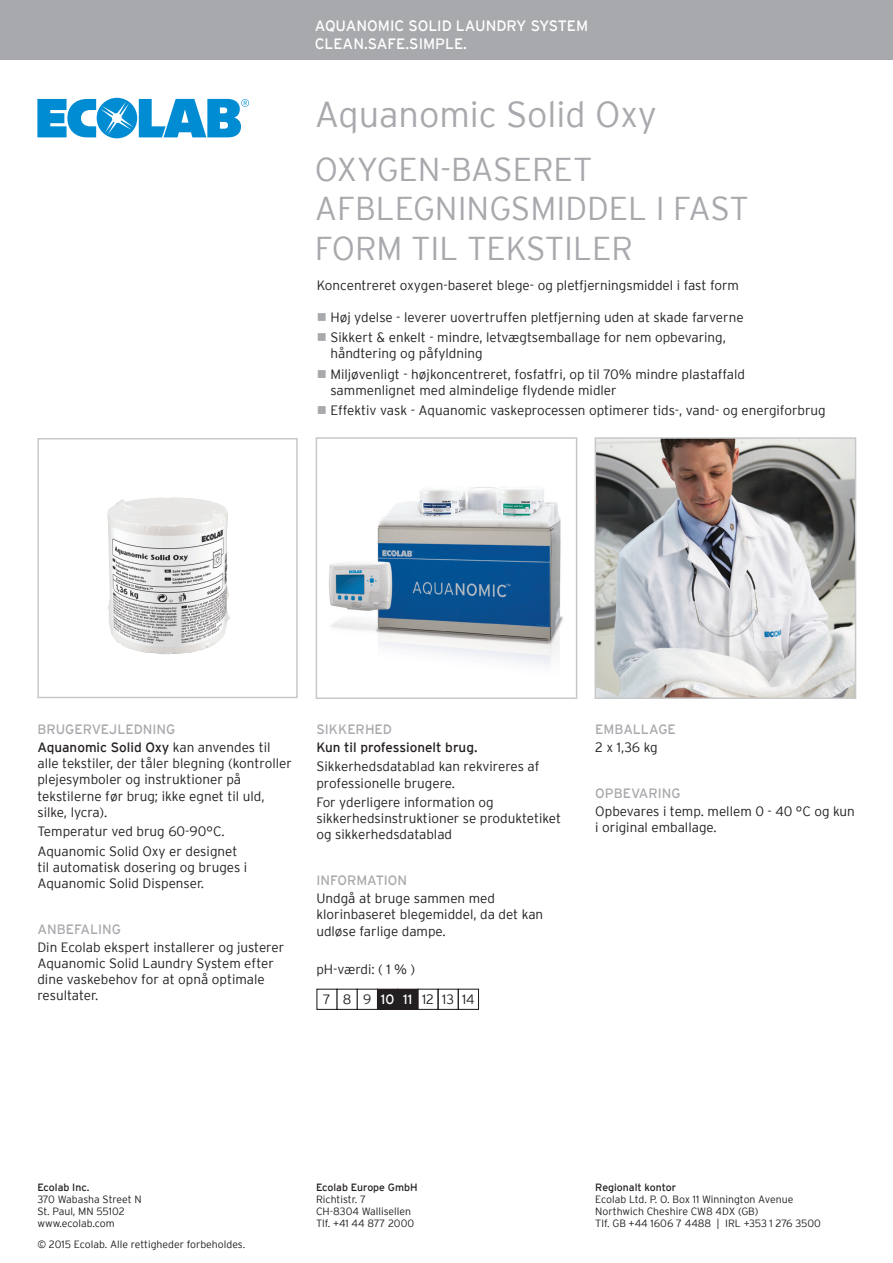
<style>
.page{position:relative;width:893px;height:1263px;background:#fff}
.page>*{position:absolute;margin:0;border:0;box-sizing:border-box;transform-origin:0 0}
.Headline_Produkt{font:300 36px "Interstate";color:#a8a9ad}
.Sub-Headline{font:300 33px/39.6px "Interstate";color:#a8a9ad}
.Kopf_headline{font:15px "Interstate";color:#fff}
.fließtext_unten{font:300 13.5px/16.2px "Interstate";color:#231f20}
.Bullet_oben{font:300 13.5px/16.2px "Interstate";color:#231f20}
.Headline_unten{font:13.5px "Interstate";color:#a8a9ad}
.fließtext_oben{font:300 13.5px "Interstate";color:#231f20}
.fließtext_unten-2{font:13.5px "Interstate";color:#231f20}
.Adresse{font:300 10.5px "Interstate";color:#231f20}
.Adresse-2{font:10.5px "Interstate";color:#231f20}
.fusszeile{font:300 10.5px "Interstate";color:#231f20}
.s1{color:#a8a9ad}
.s2{font-weight:400}
.s3{font-weight:400;color:#fff}
</style>
<div class="page">
<div style="left:0;top:0;width:893px;height:60px;background:#a8a9ad"></div>
<svg style="left:37px;top:98px;width:212px;height:40px"></svg>
<img style="left:107px;top:497px;width:66px;height:135px">
<div style="left:37px;top:438px;width:261px;height:260px;border:2px solid #c7c8ca"></div>
<img style="left:598px;top:440px;width:255px;height:256px">
<div style="left:595px;top:437px;width:261px;height:262px;border:2px solid #c7c8ca"></div>
<img style="left:329px;top:486px;width:234px;height:179px">
<div style="left:316px;top:437px;width:261px;height:262px;border:2px solid #c7c8ca"></div>
<div style="left:316px;top:989px;width:22px;height:21px;border:1px solid #231f20"></div>
<div style="left:337px;top:989px;width:21px;height:21px;border:1px solid #231f20"></div>
<div style="left:357px;top:989px;width:21px;height:21px;border:1px solid #231f20"></div>
<div style="left:377px;top:989px;width:21px;height:20px;background:#231f20"></div>
<div style="left:377px;top:989px;width:21px;height:21px;border:1px solid #231f20"></div>
<div style="left:398px;top:989px;width:20px;height:20px;background:#231f20"></div>
<div style="left:397px;top:989px;width:21px;height:21px;border:1px solid #231f20"></div>
<div style="left:417px;top:989px;width:22px;height:21px;border:1px solid #231f20"></div>
<div style="left:438px;top:989px;width:21px;height:21px;border:1px solid #231f20"></div>
<div style="left:458px;top:989px;width:21px;height:21px;border:1px solid #231f20"></div>
<p class="Kopf_headline" style="left:315px;top:17px;width:275px">AQUANOMIC SOLID LAUNDRY SYSTEM</p>
<p class="Kopf_headline" style="left:315px;top:35px;width:154px">CLEAN.SAFE.SIMPLE.</p>
<p class="Headline_Produkt" style="left:315px;top:94px;width:344px">Aquanomic Solid Oxy</p>
<p class="Sub-Headline" style="left:315px;top:149px;width:436px">OXYGEN-BASERET<br>AFBLEGNINGSMIDDEL I FAST<br>FORM TIL TEKSTILER</p>
<p class="fließtext_oben" style="left:317px;top:278px;width:424px">Koncentreret oxygen-baseret blege- og pletfjerningsmiddel i fast form</p>
<p class="Bullet_oben" style="left:317px;top:309px;width:428px"><span class="s1">■</span> Høj ydelse - leverer uovertruffen pletfjerning uden at skade farverne</p>
<p class="Bullet_oben" style="left:330px;top:329px;width:397px;text-indent:-14px"><span class="s1">■</span> Sikkert &amp; enkelt - mindre, letvægtsemballage for nem opbevaring, håndtering og påfyldning</p>
<p class="Bullet_oben" style="left:330px;top:366px;width:416px;text-indent:-14px"><span class="s1">■</span> Miljøvenligt - højkoncentreret, fosfatfri, op til 70% mindre plastaffald sammenlignet med almindelige flydende midler</p>
<p class="Bullet_oben" style="left:317px;top:402px;width:510px"><span class="s1">■</span> Effektiv vask - Aquanomic vaskeprocessen optimerer tids-, vand- og energiforbrug</p>
<p class="Headline_unten" style="left:37px;top:721px;width:139px">BRUGERVEJLEDNING</p>
<p class="fließtext_unten" style="left:37px;top:739px;width:256px"><span class="s2">Aquanomic Solid Oxy</span> kan anvendes til alle tekstiler, der tåler blegning (kontroller plejesymboler og instruktioner på tekstilerne før brug; ikke egnet til uld, silke, lycra).</p>
<p class="fließtext_unten" style="left:37px;top:823px;width:189px">Temperatur ved brug 60-90°C.</p>
<p class="fließtext_unten" style="left:37px;top:843px;width:211px">Aquanomic Solid Oxy er designet til automatisk dosering og bruges i<br>Aquanomic Solid Dispenser.</p>
<p class="Headline_unten" style="left:37px;top:921px;width:85px">ANBEFALING</p>
<p class="fließtext_unten" style="left:37px;top:939px;width:248px">Din Ecolab ekspert installerer og justerer<br>Aquanomic Solid Laundry System efter dine vaskebehov for at opnå optimale resultater.</p>
<p class="Headline_unten" style="left:316px;top:721px;width:77px">SIKKERHED</p>
<p class="fließtext_unten-2" style="left:316px;top:740px;width:163px">Kun til professionelt brug.</p>
<p class="fließtext_unten" style="left:316px;top:758px;width:225px">Sikkerhedsdatablad kan rekvireres af professionelle brugere.</p>
<p class="fließtext_unten" style="left:316px;top:794px;width:246px">For yderligere information og sikkerhedsinstruktioner se produktetiket og sikkerhedsdatablad</p>
<p class="Headline_unten" style="left:316px;top:872px;width:92px">INFORMATION</p>
<p class="fließtext_unten" style="left:316px;top:890px;width:228px">Undgå at bruge sammen med klorinbaseret blegemiddel, da det kan udløse farlige dampe.</p>
<p class="fließtext_unten" style="left:316px;top:961px;width:100px">pH-værdi: ( 1 % )</p>
<p class="fließtext_unten" style="left:323px;top:991px;width:153px">7 8 9<span class="s3">1011</span>121314</p>
<p class="Headline_unten" style="left:595px;top:721px;width:82px">EMBALLAGE</p>
<p class="fließtext_unten" style="left:595px;top:739px;width:64px">2 x 1,36 kg</p>
<p class="Headline_unten" style="left:595px;top:785px;width:87px">OPBEVARING</p>
<p class="fließtext_unten" style="left:595px;top:803px;width:261px">Opbevares i temp. mellem 0 - 40 °C og kun i original emballage.</p>
<p class="Adresse-2" style="left:37px;top:1181px;width:54px">Ecolab Inc.</p>
<p class="Adresse" style="left:37px;top:1193px;width:106px">370 Wabasha Street N</p>
<p class="Adresse" style="left:37px;top:1205px;width:89px">St. Paul, MN 55102</p>
<p class="Adresse" style="left:37px;top:1217px;width:79px">www.ecolab.com</p>
<p class="fusszeile" style="left:37px;top:1238px;width:209px">© 2015 Ecolab. Alle rettigheder forbeholdes.</p>
<p class="Adresse-2" style="left:316px;top:1181px;width:103px">Ecolab Europe GmbH</p>
<p class="Adresse" style="left:316px;top:1193px;width:51px">Richtistr. 7</p>
<p class="Adresse" style="left:316px;top:1205px;width:97px">CH-8304 Wallisellen</p>
<p class="Adresse" style="left:316px;top:1217px;width:100px">Tlf. +41 44 877 2000</p>
<p class="Adresse-2" style="left:595px;top:1181px;width:82px">Regionalt kontor</p>
<p class="Adresse" style="left:595px;top:1193px;width:200px">Ecolab Ltd. P. O. Box 11 Winnington Avenue</p>
<p class="Adresse" style="left:595px;top:1205px;width:165px">Northwich Cheshire CW8 4DX (GB)</p>
<p class="Adresse" style="left:595px;top:1217px;width:227px">Tlf. GB +44 1606 7 4488 | IRL +353 1 276 3500</p>
</div>
